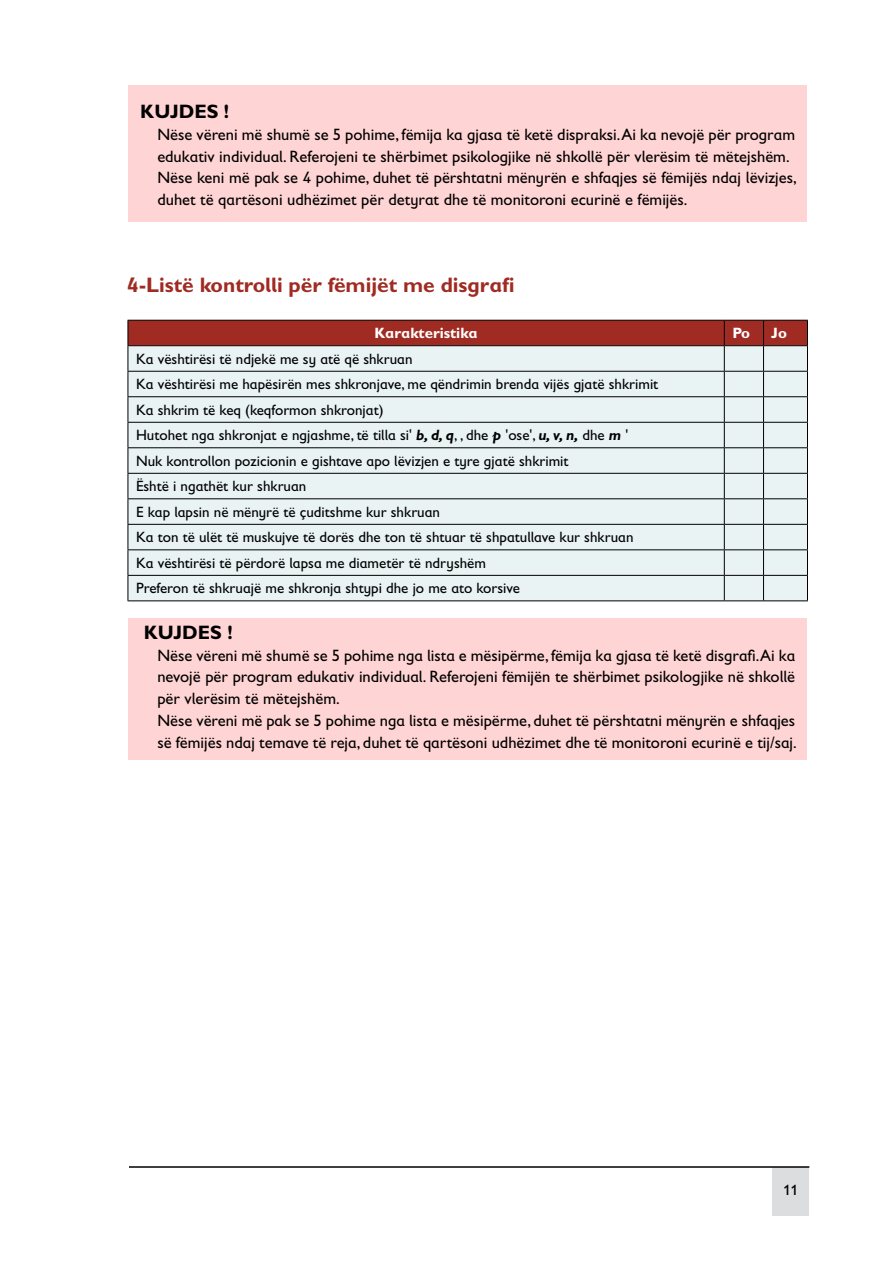
<style>
.page{position:relative;width:893px;height:1263px;background:#fff}
.page>*{position:absolute;margin:0;border:0;box-sizing:border-box;transform-origin:0 0}
.t1{font:700 21px "Gill Sans Infant Std";color:#a02b22}
.t2{font:700 19.5px "Gill Sans Infant Std";color:#000}
.t3{font:16.5px/21.8px "Gill Sans Infant Std";color:#000}
.t4{font:15px/25.5px "Gill Sans Infant Std";color:#000}
.t5{font:700 15px "Gill Sans Infant Std";color:#fff}
.s1{font-weight:700;font-style:italic}
</style>
<div class="page">
<div style="left:773px;top:1168px;width:36px;height:48px;background:#dcddde"></div>
<hr style="left:129px;top:1166px;width:680px;height:2px;background:#000">
<div style="left:128px;top:618px;width:678px;height:141px;background:#ffd4d4"></div>
<div style="left:128px;top:86px;width:679px;height:136px;background:#ffd4d4"></div>
<hr style="left:128px;top:600px;width:596px;height:1px;background:#000">
<hr style="left:724px;top:600px;width:39px;height:1px;background:#000">
<hr style="left:763px;top:600px;width:45px;height:1px;background:#000">
<svg style="left:128px;top:320px;width:680px;height:280px;background:#d8d7d7"></svg>
<p class="t2" style="left:140px;top:100px;width:90px">KUJDES !</p>
<p class="t3" style="left:157px;top:123px;width:641px">Nëse vëreni më shumë se 5 pohime, fëmija ka gjasa të ketë dispraksi.Ai ka nevojë për program edukativ individual. Referojeni te shërbimet psikologjike në shkollë për vlerësim të mëtejshëm.<br>Nëse keni më pak se 4 pohime, duhet të përshtatni mënyrën e shfaqjes së fëmijës ndaj lëvizjes, duhet të qartësoni udhëzimet për detyrat dhe të monitoroni ecurinë e fëmijës.</p>
<p class="t1" style="left:128px;top:273px;width:389px">4-Listë kontrolli për fëmijët me disgrafi</p>
<p class="t5" style="left:374px;top:324px;width:105px">Karakteristika</p>
<p class="t5" style="left:732px;top:324px;width:19px">Po</p>
<p class="t5" style="left:772px;top:324px;width:17px">Jo</p>
<p class="t4" style="left:136px;top:346px;width:524px">Ka vështirësi të ndjekë me sy atë që shkruan<br>Ka vështirësi me hapësirën mes shkronjave, me qëndrimin brenda vijës gjatë shkrimit Ka shkrim të keq (keqformon shkronjat)<br>Hutohet nga shkronjat e ngjashme, të tilla si' <span class="s1">b, d, q</span>, , dhe <span class="s1">p</span> 'ose', <span class="s1">u, v, n,</span> dhe <span class="s1">m</span> ' Nuk kontrollon pozicionin e gishtave apo lëvizjen e tyre gjatë shkrimit<br>Është i ngathët kur shkruan<br>E kap lapsin në mënyrë të çuditshme kur shkruan<br>Ka ton të ulët të muskujve të dorës dhe ton të shtuar të shpatullave kur shkruan<br>Ka vështirësi të përdorë lapsa me diametër të ndryshëm<br>Preferon të shkruajë me shkronja shtypi dhe jo me ato korsive</p>
<p class="t2" style="left:144px;top:621px;width:90px">KUJDES !</p>
<p class="t3" style="left:157px;top:644px;width:641px">Nëse vëreni më shumë se 5 pohime nga lista e mësipërme, fëmija ka gjasa të ketë disgrafi.Ai ka nevojë për program edukativ individual. Referojeni fëmijën te shërbimet psikologjike në shkollë për vlerësim të mëtejshëm.<br>Nëse vëreni më pak se 5 pohime nga lista e mësipërme, duhet të përshtatni mënyrën e shfaqjes së fëmijës ndaj temave të reja, duhet të qartësoni udhëzimet dhe të monitoroni ecurinë e tij/saj.</p>
<p class="t4" style="left:783px;top:1177px;width:16px">11</p>
</div>
